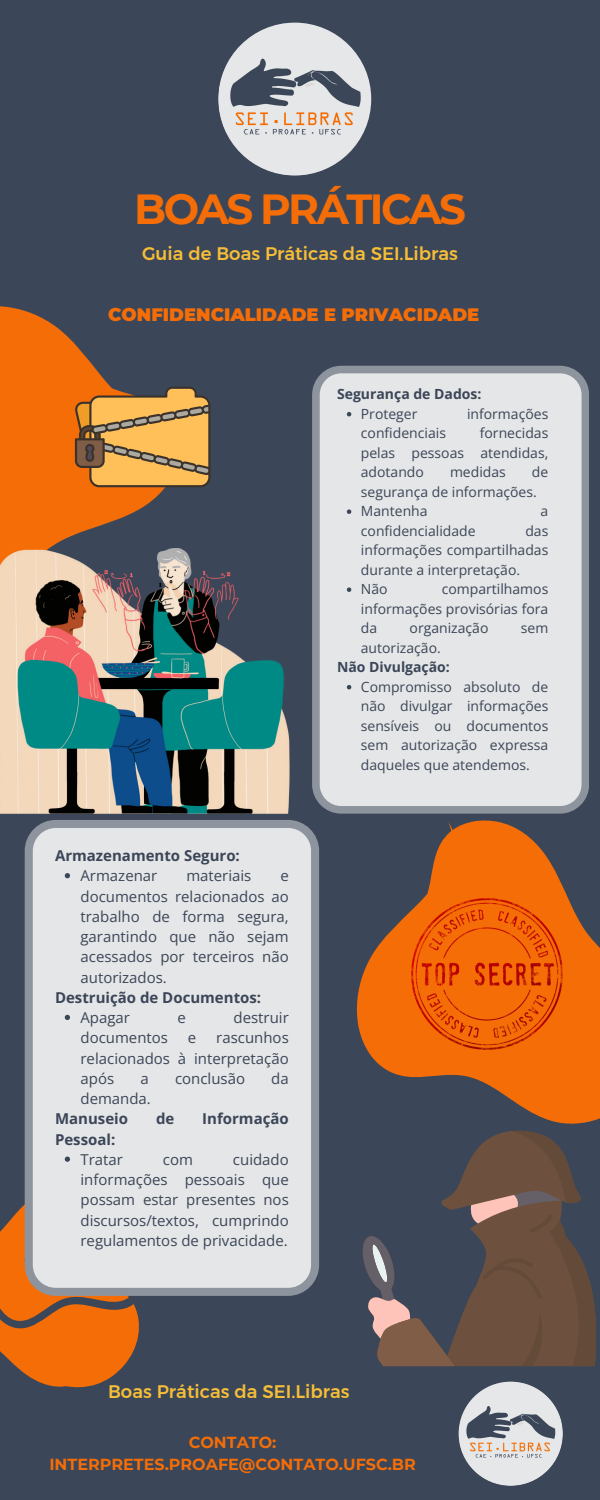
<style>
.page{position:relative;width:600px;height:1500px;background:#3b4658}
.page>*{position:absolute;margin:0;border:0;box-sizing:border-box;transform-origin:0 0}
.t1{font:700 42px "Montserrat";letter-spacing:-.06em;color:#f46d07}
.t2{font:18.2px "Kief Montaser Medium";color:#f6be37}
.t3{font:900 18px "Montserrat";color:#f46d07}
.t4{font:700 16px/21.9px "Montserrat";color:#f46d07;text-align:center}
.t5{font:15px/20.2px "Open Sans";color:#3b4658;text-align:justify}
.t6{font:700 15px "Open Sans";color:#3b4658}
.t7{font:14px/19.5px "Open Sans";color:#3b4658;text-align:justify}
.t8{font:700 14px "Open Sans";color:#3b4658}
</style>
<div class="page">
<svg style="left:356px;top:820px;width:244px;height:304px;fill:#f46d07"></svg>
<svg style="left:312px;top:366px;width:277px;height:448px;background:#dcdddf"></svg>
<svg style="left:25px;top:820px;width:294px;height:476px;background:#dddfe0"></svg>
<img style="left:218px;top:23px;width:153px;height:153px;border-radius:50%">
<img style="left:459px;top:1382px;width:104px;height:104px;border-radius:50%">
<svg style="left:0;top:306px;width:183px;height:243px;fill:#f46d07"></svg>
<img style="left:0;top:549px;width:289px;height:265px">
<svg style="left:441px;top:1130px;width:81px;height:236px"></svg>
<svg style="left:362px;top:1234px;width:93px;height:132px"></svg>
<svg style="left:470px;top:1131px;width:127px;height:235px"></svg>
<svg style="left:75px;top:387px;width:135px;height:100px;background:#cb974e"></svg>
<img style="left:411px;top:898px;width:152px;height:152px">
<svg style="left:347px;top:412px;width:4px;height:4px"></svg>
<svg style="left:347px;top:509px;width:4px;height:5px"></svg>
<svg style="left:347px;top:587px;width:4px;height:5px"></svg>
<svg style="left:347px;top:685px;width:4px;height:4px"></svg>
<svg style="left:65px;top:873px;width:5px;height:5px"></svg>
<svg style="left:65px;top:1015px;width:5px;height:5px"></svg>
<svg style="left:0;top:1151px;width:144px;height:236px;background:#cc9c7a"></svg>
<p class="t1" style="left:134px;top:183px;width:333px">BOAS PRÁTICAS</p>
<p class="t2" style="left:142px;top:242px;width:317px">Guia de Boas Práticas da SEI.Libras</p>
<p class="t3" style="left:108px;top:303px;width:373px">CONFIDENCIALIDADE E PRIVACIDADE</p>
<p class="t8" style="left:337px;top:384px;width:146px">Segurança de Dados:</p>
<p class="t6" style="left:55px;top:845px;width:186px">Armazenamento Seguro:</p>
<p class="t5" style="left:81px;top:865px;width:78px">Armazenar</p>
<p class="t5" style="left:186px;top:865px;width:67px">materiais</p>
<p class="t5" style="left:81px;top:865px;width:210px;text-indent:200px">e documentos relacionados ao trabalho de forma segura, garantindo que não sejam acessados por terceiros não autorizados.</p>
<p class="t5" style="left:81px;top:1007px;width:51px">Apagar</p>
<p class="t5" style="left:178px;top:1007px;width:10px">e</p>
<p class="t5" style="left:234px;top:1007px;width:57px">destruir</p>
<p class="t5" style="left:81px;top:1027px;width:89px">documentos</p>
<p class="t5" style="left:188px;top:1027px;width:10px">e</p>
<p class="t6" style="left:55px;top:987px;width:208px">Destruição de Documentos:</p>
<p class="t5" style="left:81px;top:1027px;width:210px;text-indent:136px">rascunhos relacionados à interpretação após</p>
<p class="t5" style="left:140px;top:1068px;width:10px">a</p>
<p class="t5" style="left:175px;top:1068px;width:72px">conclusão</p>
<p class="t5" style="left:271px;top:1068px;width:19px">da</p>
<p class="t5" style="left:81px;top:1088px;width:72px">demanda.</p>
<p class="t6" style="left:55px;top:1108px;width:75px">Manuseio</p>
<p class="t6" style="left:156px;top:1108px;width:20px">de</p>
<p class="t6" style="left:202px;top:1108px;width:88px">Informação</p>
<p class="t6" style="left:55px;top:1129px;width:62px">Pessoal:</p>
<p class="t5" style="left:81px;top:1149px;width:210px;text-indent:152px">cuidado informações pessoais que possam estar presentes nos discursos/textos, cumprindo regulamentos de privacidade.</p>
<p class="t5" style="left:81px;top:1149px;width:44px">Tratar</p>
<p class="t5" style="left:163px;top:1149px;width:32px">com</p>
<p class="t7" style="left:361px;top:404px;width:58px">Proteger</p>
<p class="t7" style="left:467px;top:404px;width:83px">informações</p>
<p class="t7" style="left:361px;top:423px;width:87px">confidenciais</p>
<p class="t7" style="left:361px;top:423px;width:189px;text-indent:119px">fornecidas pelas pessoas atendidas, adotando</p>
<p class="t7" style="left:361px;top:462px;width:189px;text-indent:171px">de segurança de informações.</p>
<p class="t7" style="left:361px;top:501px;width:68px">Mantenha</p>
<p class="t7" style="left:541px;top:501px;width:9px">a</p>
<p class="t7" style="left:361px;top:521px;width:116px">confidencialidade</p>
<p class="t7" style="left:450px;top:462px;width:57px">medidas</p>
<p class="t7" style="left:361px;top:521px;width:189px;text-indent:164px">das informações compartilhadas durante a interpretação.</p>
<p class="t7" style="left:361px;top:579px;width:28px">Não</p>
<p class="t7" style="left:361px;top:579px;width:189px;text-indent:81px">compartilhamos informações provisórias fora da</p>
<p class="t7" style="left:410px;top:618px;width:80px">organização</p>
<p class="t7" style="left:521px;top:618px;width:29px">sem</p>
<p class="t7" style="left:361px;top:638px;width:81px">autorização.</p>
<p class="t7" style="left:361px;top:677px;width:189px">Compromisso absoluto de não divulgar informações sensíveis ou documentos sem autorização expressa daqueles que atendemos.</p>
<p class="t8" style="left:337px;top:657px;width:114px">Não Divulgação:</p>
<p class="t2" style="left:108px;top:1381px;width:243px">Boas Práticas da SEI.Libras</p>
<p class="t4" style="left:49px;top:1431px;width:368px">CONTATO:<br>INTERPRETES.PROAFE@CONTATO.UFSC.BR</p>
</div>
